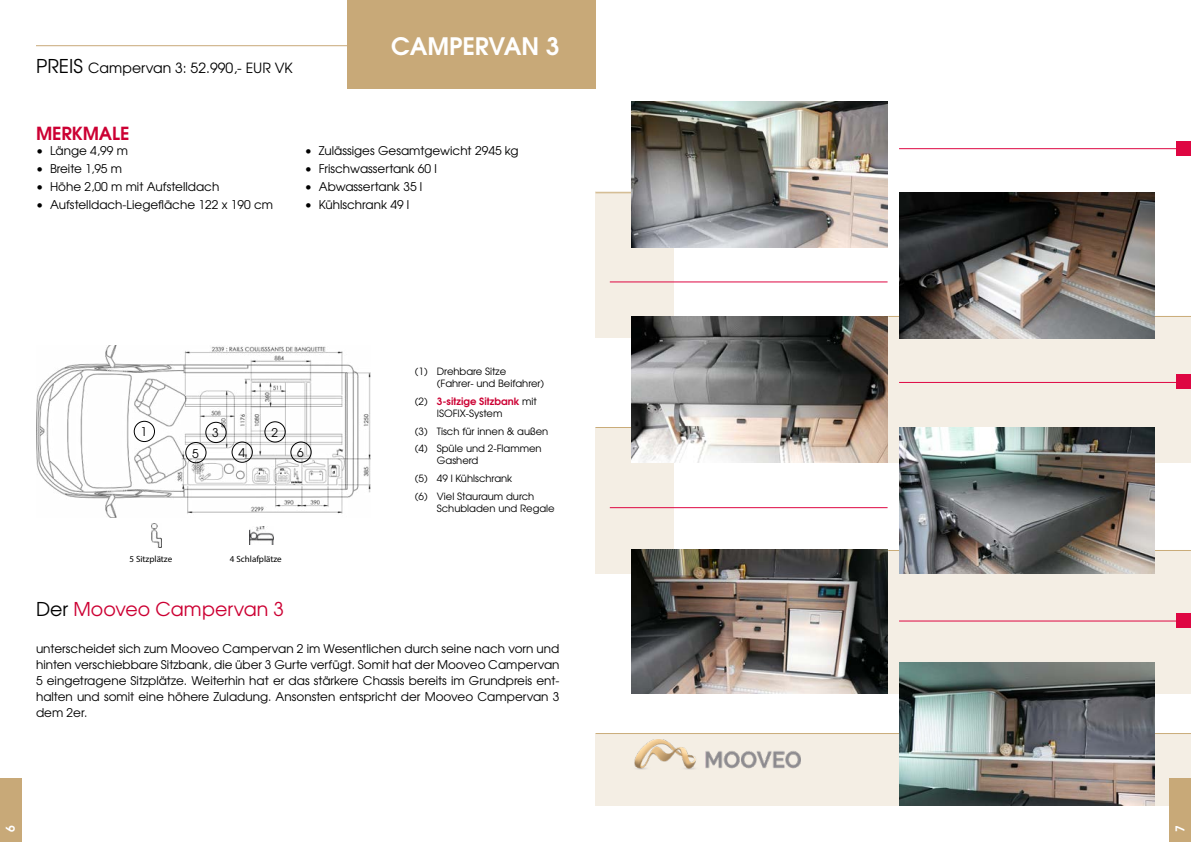
<style>
.page{position:relative;width:1191px;height:842px;background:#fff}
.page>*{position:absolute;margin:0;border:0;box-sizing:border-box;transform-origin:0 0}
.t1{font:700 24px "Te X Gyre Adventor";color:#fff}
.t2{font:19px "Te X Gyre Adventor";color:#c03}
.t3{font:700 18px "Te X Gyre Adventor";letter-spacing:-.005em;color:#c03}
.t4{font:14px "Te X Gyre Adventor";color:#000}
.t5{font:12px/16px "Te X Gyre Adventor";color:#000;text-align:justify}
.t6{font:700 12px "Te X Gyre Adventor";color:#fff}
.t7{font:10px/17.7px "Te X Gyre Adventor";color:#000}
.t8{font:9px "Myriad Pro";color:#000}
.s1{font-size:19px}
.s2{font-weight:700;color:#c03}
.s3{color:#000}
</style>
<div class="page">
<div style="left:347px;top:0;width:248px;height:89px;background:#c8a978"></div>
<hr style="left:36px;top:45px;width:325px;height:1px;background:#c8a978">
<img style="left:36px;top:346px;width:335px;height:172px">
<img style="left:151px;top:523px;width:11px;height:25px">
<img style="left:249px;top:526px;width:25px;height:19px">
<div style="left:134px;top:421px;width:21px;height:21px;border:1px solid #000;border-radius:50%"></div>
<div style="left:265px;top:421px;width:20px;height:21px;border:1px solid #000;border-radius:50%"></div>
<div style="left:206px;top:422px;width:20px;height:21px;border:1px solid #000;border-radius:50%"></div>
<div style="left:232px;top:442px;width:20px;height:20px;border:1px solid #000;border-radius:50%"></div>
<div style="left:185px;top:442px;width:21px;height:21px;border:1px solid #000;border-radius:50%"></div>
<div style="left:291px;top:442px;width:20px;height:20px;border:1px solid #000;border-radius:50%"></div>
<div style="left:595px;top:192px;width:79px;height:146px;background:#f4eee4"></div>
<div style="left:753px;top:316px;width:438px;height:146px;background:#f4eee4"></div>
<div style="left:595px;top:427px;width:79px;height:146px;background:#f4eee4"></div>
<div style="left:836px;top:550px;width:355px;height:144px;background:#f4eee4"></div>
<div style="left:595px;top:734px;width:596px;height:72px;background:#f4eee4"></div>
<hr style="left:595px;top:733px;width:596px;height:1px;background:#caac79">
<hr style="left:595px;top:427px;width:79px;height:1px;background:#caac79">
<hr style="left:595px;top:192px;width:79px;height:1px;background:#caac79">
<hr style="left:888px;top:316px;width:303px;height:1px;background:#caac79">
<hr style="left:888px;top:550px;width:303px;height:1px;background:#caac79">
<img style="left:899px;top:662px;width:256px;height:144px">
<img style="left:899px;top:193px;width:256px;height:145px">
<img style="left:899px;top:427px;width:256px;height:146px">
<img style="left:631px;top:317px;width:256px;height:145px">
<img style="left:631px;top:102px;width:256px;height:145px">
<img style="left:631px;top:550px;width:256px;height:144px">
<div style="left:1176px;top:141px;width:15px;height:14px;background:#de0642"></div>
<div style="left:1176px;top:375px;width:15px;height:14px;background:#de0642"></div>
<div style="left:1176px;top:613px;width:15px;height:15px;background:#de0642"></div>
<hr style="left:899px;top:148px;width:277px;height:1px;background:#de0642">
<hr style="left:610px;top:281px;width:277px;height:1px;background:#de0642">
<hr style="left:610px;top:507px;width:277px;height:1px;background:#de0642">
<hr style="left:899px;top:382px;width:277px;height:1px;background:#de0642">
<hr style="left:899px;top:620px;width:277px;height:1px;background:#de0642">
<img style="left:634px;top:740px;width:167px;height:30px">
<div style="left:1169px;top:778px;width:22px;height:64px;background:#c8a978"></div>
<div style="left:0;top:778px;width:21px;height:64px;background:#c8a978"></div>
<p class="t4" style="left:36px;top:56px;width:258px"><span class="s1">PREIS</span> Campervan 3: 52.990,- EUR VK</p>
<h1 class="t1" style="left:391px;top:26px;width:170px">CAMPERVAN 3</h1>
<h3 class="t3" style="left:36px;top:117px;width:95px">MERKMALE</h3>
<p class="t5" style="left:36px;top:142px;width:94px">• Länge 4,99 m</p>
<p class="t5" style="left:36px;top:160px;width:88px">• Breite 1,95 m</p>
<p class="t5" style="left:36px;top:178px;width:185px">• Höhe 2,00 m mit Aufstelldach</p>
<p class="t5" style="left:36px;top:196px;width:239px">• Aufstelldach-Liegefläche 122 x 190 cm</p>
<p class="t5" style="left:305px;top:142px;width:215px">• Zulässiges Gesamtgewicht 2945 kg</p>
<p class="t5" style="left:305px;top:160px;width:134px">• Frischwassertank 60 l</p>
<p class="t5" style="left:305px;top:178px;width:119px">• Abwassertank 35 l</p>
<p class="t5" style="left:305px;top:196px;width:106px">• Kühlschrank 49 l</p>
<p class="t5" style="left:141px;top:423px;width:8px">1</p>
<p class="t5" style="left:212px;top:424px;width:8px">3</p>
<p class="t5" style="left:271px;top:424px;width:8px">2</p>
<p class="t5" style="left:192px;top:444px;width:8px">5</p>
<p class="t5" style="left:238px;top:444px;width:8px">4</p>
<p class="t5" style="left:297px;top:444px;width:8px">6</p>
<p class="t8" style="left:129px;top:553px;width:44px">5 Sitzplätze</p>
<p class="t8" style="left:230px;top:553px;width:53px">4 Schlafplätze</p>
<p class="t7" style="left:437px;top:365px;width:109px;line-height:12px;text-indent:-22px">(1) Drehbare Sitze (Fahrer- und Beifahrer)</p>
<p class="t7" style="left:437px;top:395px;width:102px;line-height:12px;text-indent:-22px">(2) <span class="s2">3-sitzige Sitzbank</span> mit<br>ISOFIX-System</p>
<p class="t7" style="left:415px;top:421px;width:135px">(3) Tisch für innen &amp; außen (4) Spüle und 2-Flammen</p>
<p class="t7" style="left:415px;top:451px;width:121px;text-indent:22px">Gasherd<br>(5) 49 l Kühlschrank<br>(6) Viel Stauraum durch</p>
<p class="t7" style="left:437px;top:498px;width:119px">Schubladen und Regale</p>
<h2 class="t2" style="left:36px;top:594px;width:249px"><span class="s3">Der</span> Mooveo Campervan 3</h2>
<p class="t5" style="left:36px;top:640px;width:525px">unterscheidet sich zum Mooveo Campervan 2 im Wesentlichen durch seine nach vorn und hinten verschiebbare Sitzbank, die über 3 Gurte verfügt. Somit hat der Mooveo Campervan 5 eingetragene Sitzplätze. Weiterhin hat er das stärkere Chassis bereits im Grundpreis ent&shy;halten und somit eine höhere Zuladung. Ansonsten entspricht der Mooveo Campervan 3 dem 2er.</p>
<p class="t6" style="left:0;top:832px;width:8px;rotate:-90deg">6</p>
<p class="t6" style="left:1169px;top:832px;width:8px;rotate:-90deg">7</p>
</div>
